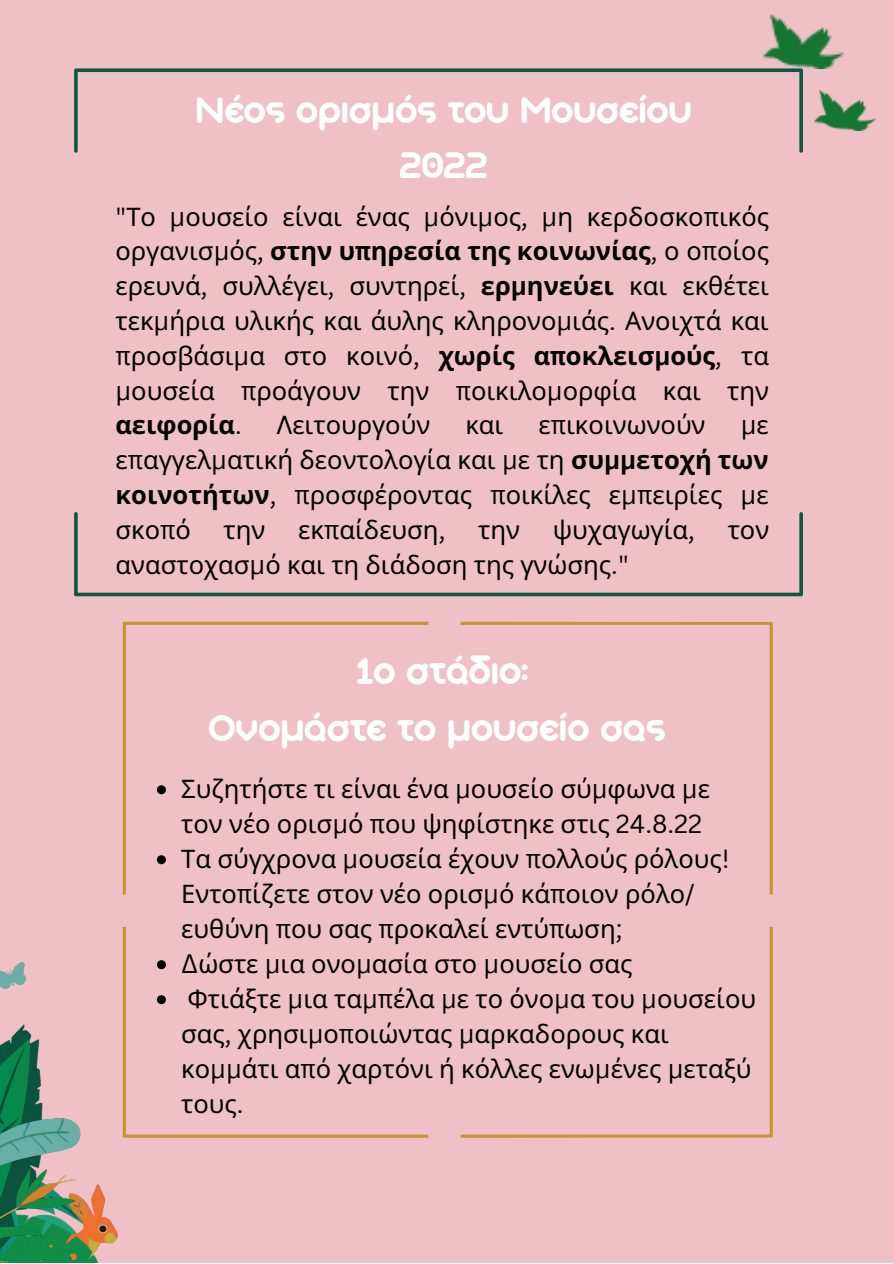
<style>
.page{position:relative;width:893px;height:1264px;background:#fff}
.page>*{position:absolute;margin:0;border:0;box-sizing:border-box;transform-origin:0 0}
.t1{font:40.5px/56.2px "Aka Acid GR Soft Ice Cream";color:#feffff;text-align:center}
.t2{font:40.05px/55.1px "Aka Acid GR Soft Ice Cream";color:#feffff;text-align:center}
.t3{font:25.5px/35px "Noto Sans";color:#000;text-align:justify}
.t4{font:25.5px "Canva Sans";color:#000}
.s1{font-family:"Canva Sans"}
.s2{font-weight:700}
.s3{font-family:"Canva Sans";font-weight:700}
.s4{font-family:"Noto Sans"}
</style>
<div class="page">
<div style="left:0;top:0;width:892px;height:1262px;background:#efc1c7"></div>
<svg style="left:460px;top:926px;width:312px;height:211px"></svg>
<svg style="left:123px;top:926px;width:305px;height:211px"></svg>
<svg style="left:123px;top:621px;width:305px;height:273px"></svg>
<svg style="left:460px;top:621px;width:312px;height:273px"></svg>
<img style="left:813px;top:90px;width:62px;height:41px">
<img style="left:762px;top:13px;width:81px;height:55px">
<img style="left:101px;top:1190px;width:17px;height:54px">
<img style="left:0;top:962px;width:101px;height:300px">
<svg style="left:74px;top:512px;width:728px;height:84px"></svg>
<svg style="left:74px;top:68px;width:728px;height:85px"></svg>
<svg style="left:157px;top:785px;width:9px;height:9px"></svg>
<svg style="left:157px;top:855px;width:9px;height:9px"></svg>
<svg style="left:157px;top:960px;width:9px;height:9px"></svg>
<svg style="left:157px;top:995px;width:9px;height:9px"></svg>
<h2 class="t2" style="left:195px;top:84px;width:498px">Νέος ορισμός του Μουσείου<br>2022</h2>
<p class="t3" style="left:115px;top:198px;width:655px"><span class="s1">"</span>Το <span class="s1">μ</span>ουσείο είναι ένας <span class="s1">μ</span>όνι<span class="s1">μ</span>ος<span class="s1">, μ</span>η κερδοσκο<span class="s1">π</span>ικός οργανισ<span class="s1">μ</span>ός<span class="s1">,</span> <span class="s2">στην υ</span><span class="s3">π</span><span class="s2">ηρεσία της κοινωνίας</span><span class="s1">,</span> ο ο<span class="s1">π</span>οίος ερευνά<span class="s1">,</span> συλλέγει<span class="s1">,</span> συντηρεί<span class="s1">,</span> <span class="s2">ερ</span><span class="s3">μ</span><span class="s2">ηνεύει</span> και εκθέτει τεκ<span class="s1">μ</span>ήρια υλικής και άυλης κληρονο<span class="s1">μ</span>ιάς<span class="s1">.</span> Ανοιχτά και <span class="s1">π</span>ροσβάσι<span class="s1">μ</span>α στο κοινό<span class="s1">,</span> <span class="s2">χωρίς α</span><span class="s3">π</span><span class="s2">οκλεισ</span><span class="s3">μ</span><span class="s2">ούς</span><span class="s1">,</span> τα <span class="s1">μ</span>ουσεία <span class="s1">π</span>ροάγουν την <span class="s1">π</span>οικιλο<span class="s1">μ</span>ορφία και την <span class="s2">αειφορία</span><span class="s1">.</span></p>
<p class="t3" style="left:277px;top:407px;width:155px">Λειτουργούν</p>
<p class="t3" style="left:465px;top:407px;width:40px">και</p>
<p class="t3" style="left:538px;top:407px;width:168px">ε<span class="s1">π</span>ικοινωνούν</p>
<p class="t4" style="left:740px;top:407px;width:30px">μ<span class="s4">ε</span></p>
<p class="t3" style="left:115px;top:442px;width:654px">ε<span class="s1">π</span>αγγελ<span class="s1">μ</span>ατική δεοντολογία και <span class="s1">μ</span>ε τη <span class="s2">συ</span><span class="s3">μμ</span><span class="s2">ετοχή των κοινοτήτων</span><span class="s1">, π</span>ροσφέροντας <span class="s1">π</span>οικίλες ε<span class="s1">μπ</span>ειρίες <span class="s1">μ</span>ε σκο<span class="s1">π</span>ό</p>
<p class="t3" style="left:224px;top:511px;width:43px">την</p>
<p class="t3" style="left:298px;top:511px;width:149px">εκ<span class="s1">π</span>αίδευση<span class="s1">,</span></p>
<p class="t3" style="left:478px;top:511px;width:43px">την</p>
<p class="t3" style="left:552px;top:511px;width:144px">ψυχαγωγία<span class="s1">,</span></p>
<p class="t3" style="left:727px;top:511px;width:43px">τον</p>
<p class="t3" style="left:115px;top:546px;width:515px">αναστοχασ<span class="s1">μ</span>ό και τη διάδοση της γνώσης<span class="s1">."</span></p>
<h1 class="t1" style="left:208px;top:644px;width:458px">1ο στάδιο:<br>Ονομάστε το μουσείο σας</h1>
<p class="t3" style="left:181px;top:770px;width:576px;text-align:left">Συζητήστε τι είναι ένα <span class="s1">μ</span>ουσείο σύ<span class="s1">μ</span>φωνα <span class="s1">μ</span>ε τον νέο ορισ<span class="s1">μ</span>ό <span class="s1">π</span>ου ψηφίστηκε στις <span class="s1">24.8.22<br></span>Τα σύγχρονα <span class="s1">μ</span>ουσεία έχουν <span class="s1">π</span>ολλούς ρόλους<span class="s1">!<br></span>Εντο<span class="s1">π</span>ίζετε στον νέο ορισ<span class="s1">μ</span>ό κά<span class="s1">π</span>οιον ρόλο<span class="s1">/ </span>ευθύνη <span class="s1">π</span>ου σας <span class="s1">π</span>ροκαλεί εντύ<span class="s1">π</span>ωση<span class="s1">;<br>Δ</span>ώστε <span class="s1">μ</span>ια ονο<span class="s1">μ</span>ασία στο <span class="s1">μ</span>ουσείο σας<br>Φτιάξτε <span class="s1">μ</span>ια τα<span class="s1">μπ</span>έλα <span class="s1">μ</span>ε το όνο<span class="s1">μ</span>α του <span class="s1">μ</span>ουσείου σας<span class="s1">,</span> χρησι<span class="s1">μ</span>ο<span class="s1">π</span>οιώντας <span class="s1">μ</span>αρκαδορους και κο<span class="s1">μμ</span>άτι α<span class="s1">π</span>ό χαρτόνι ή κόλλες ενω<span class="s1">μ</span>ένες <span class="s1">μ</span>εταξύ τους<span class="s1">.</span></p>
</div>
